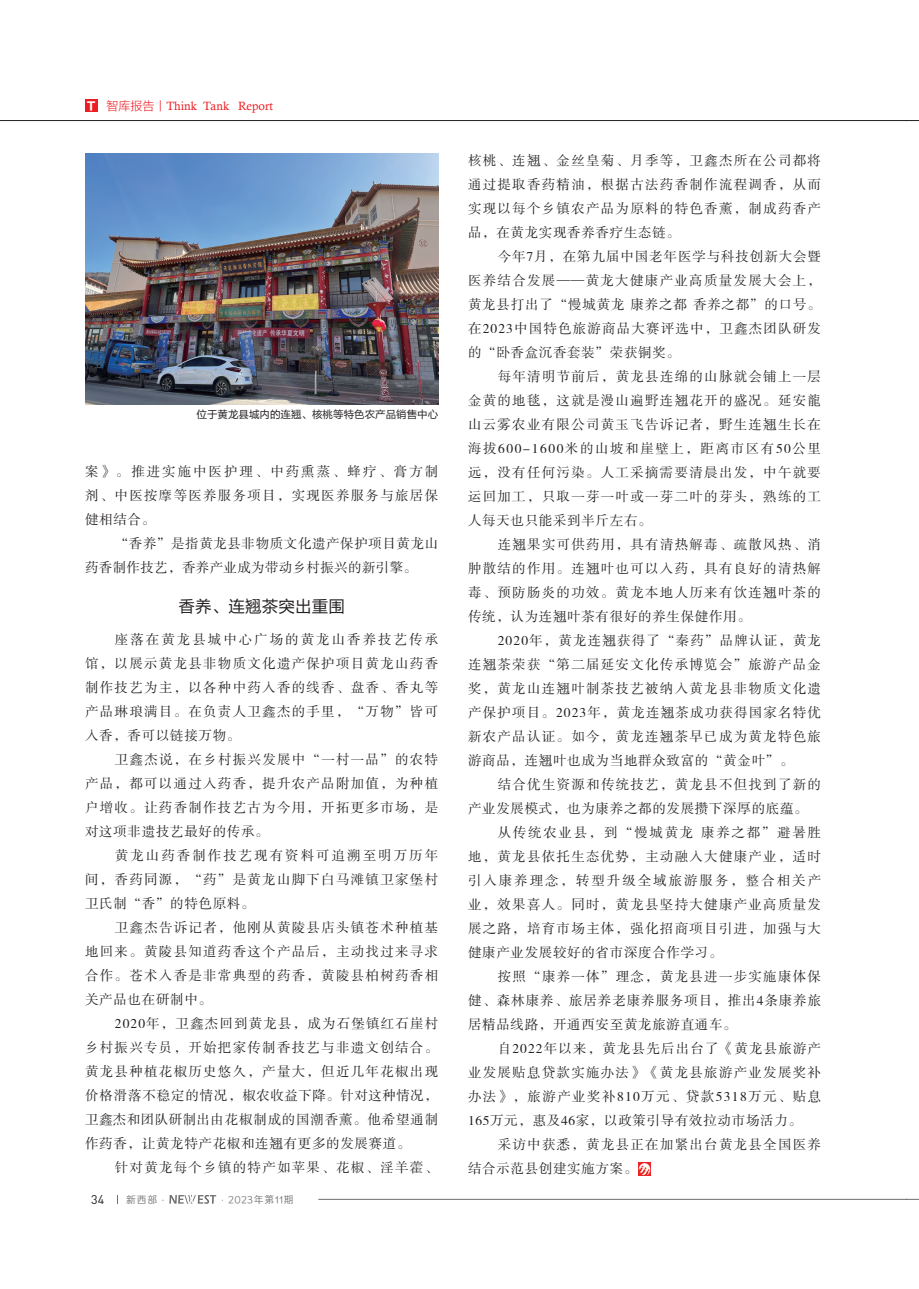
<style>
.page{position:relative;width:919px;height:1289px;background:#fff}
.page>*{position:absolute;margin:0;border:0;box-sizing:border-box;transform-origin:0 0}
.t1{font:16.5px "FZLTHK GBK1 0";letter-spacing:.01em;color:#231f20}
.t2{font:13.5px/24px "FZSSK GBK1 0";letter-spacing:.09em;color:#231f20;text-align:justify}
.t3{font:13.5px "FZSSK GBK1 0";letter-spacing:.05em;color:#231f20}
.t4{font:13.5px/24px "FZSSK GBK1 0";letter-spacing:.025em;color:#231f20}
.t5{font:13.5px "FZSSK GBK1 0";letter-spacing:.07em;color:#231f20}
.t6{font:13.5px "FZSSK GBK1 0";letter-spacing:.145em;color:#231f20}
.t7{font:13.5px "FZSSK GBK1 0";letter-spacing:.125em;color:#231f20}
.t8{font:12.45px "DIN";color:#231f20}
.t9{font:12px "Calisto";color:#ee1d23}
.t10{font:10.5px "FZLTHK GBK1 0";color:#231f20}
.t11{font:9.75px "Loong Flash Sans GB Regular";letter-spacing:.1em;color:#6c6d70}
.s1{font-family:"FZLTDHK GBK1 0";font-size:11.4px;color:#fff}
.s2{font-family:"FZLTXHK GBK1 0"}
</style>
<div class="page">
<hr style="left:318px;top:1199px;width:588px;height:1px;background:#6c6d70">
<svg style="left:169px;top:1195px;width:47px;height:8px"></svg>
<hr style="left:0;top:120px;width:906px;height:1px;background:#231f20">
<svg style="left:906px;top:1199px;width:12px;height:1px"></svg>
<svg style="left:906px;top:120px;width:12px;height:1px"></svg>
<div style="left:85px;top:99px;width:13px;height:13px;background:#ee1d23"></div>
<svg style="left:638px;top:1162px;width:12px;height:13px"></svg>
<img style="left:85px;top:153px;width:353px;height:251px">
<p class="t9" style="left:86px;top:99px;width:189px"><span class="s1">Ｔ</span> <span class="s2">智库报告丨</span>Think Tank Report</p>
<p class="t10" style="left:196px;top:408px;width:243px">位于黄龙县城内的连翘、核桃等特色农产品销售中心</p>
<p class="t2" style="left:85px;top:460px;width:354px">案》。推进实施中医护理、中药熏蒸、蜂疗、膏方制剂、中医按摩等医养服务项目，实现医养服务与旅居保健相结合。</p>
<p class="t4" style="left:85px;top:532px;width:355px;text-indent:30px">“香养”是指黄龙县非物质文化遗产保护项目黄龙山药香制作技艺，香养产业成为带动乡村振兴的新引擎。</p>
<p class="t1" style="left:178px;top:596px;width:168px">香养、连翘茶突出重围</p>
<p class="t2" style="left:85px;top:627px;width:354px;text-indent:30px">座落在黄龙县城中心广场的黄龙山香养技艺传承馆，以展示黄龙县非物质文化遗产保护项目黄龙山药香制作技艺为主，以各种中药入香的线香、盘香、香丸等产品琳琅满目。在负责人卫鑫杰的手里，“万物”皆可入香，香可以链接万物。</p>
<p class="t2" style="left:85px;top:747px;width:354px;text-indent:30px">卫鑫杰说，在乡村振兴发展中“一村一品”的农特产品，都可以通过入药香，提升农产品附加值，为种植户增收。让药香制作技艺古为今用，开拓更多市场，是对这项非遗技艺最好的传承。</p>
<p class="t2" style="left:85px;top:843px;width:354px;text-indent:30px">黄龙山药香制作技艺现有资料可追溯至明万历年间，香药同源，“药”是黄龙山脚下白马滩镇卫家堡村卫氏制“香”的特色原料。</p>
<p class="t2" style="left:85px;top:915px;width:354px;text-indent:30px">卫鑫杰告诉记者，他刚从黄陵县店头镇苍术种植基地回来。黄陵县知道药香这个产品后，主动找过来寻求合作。苍术入香是非常典型的药香，黄陵县柏树药香相关产品也在研制中。</p>
<p class="t2" style="left:85px;top:1011px;width:354px;text-indent:30px">2020年，卫鑫杰回到黄龙县，成为石堡镇红石崖村乡村振兴专员，开始把家传制香技艺与非遗文创结合。黄龙县种植花椒历史悠久，产量大，但近几年花椒出现价格滑落不稳定的情况，椒农收益下降。针对这种情况，卫鑫杰和团队研制出由花椒制成的国潮香薰。他希望通制作药香，让黄龙特产花椒和连翘有更多的发展赛道。</p>
<p class="t2" style="left:115px;top:1155px;width:325px">针对黄龙每个乡镇的特产如苹果、花椒、淫羊藿、</p>
<p class="t8" style="left:91px;top:1191px;width:15px">34</p>
<p class="t11" style="left:126px;top:1194px;width:169px">新西部·　　　　 ·2023年第11期</p>
<p class="t2" style="left:468px;top:149px;width:354px">核桃、连翘、金丝皇菊、月季等，卫鑫杰所在公司都将通过提取香药精油，根据古法药香制作流程调香，从而实现以每个乡镇农产品为原料的特色香薰，制成药香产品，在黄龙实现香养香疗生态链。</p>
<p class="t2" style="left:468px;top:245px;width:354px;text-indent:30px">今年7月，在第九届中国老年医学与科技创新大会暨医养结合发展——黄龙大健康产业高质量发展大会上，黄龙县打出了“慢城黄龙 康养之都 香养之都”的口号。在2023中国特色旅游商品大赛评选中，卫鑫杰团队研发的“卧香盒沉香套装”荣获铜奖。</p>
<p class="t2" style="left:468px;top:365px;width:354px;text-indent:30px">每年清明节前后，黄龙县连绵的山脉就会铺上一层金黄的地毯，这就是漫山遍野连翘花开的盛况。延安龍山云雾农业有限公司黄玉飞告诉记者，野生连翘生长在海拔600-1600米的山坡和崖壁上，距离市区有50公里远，没有任何污染。人工采摘需要清晨出发，中午就要运回加工，只取一芽一叶或一芽二叶的芽头，熟练的工人每天也只能采到半斤左右。</p>
<p class="t2" style="left:468px;top:533px;width:354px;text-indent:30px">连翘果实可供药用，具有清热解毒、疏散风热、消肿散结的作用。连翘叶也可以入药，具有良好的清热解毒、预防肠炎的功效。黄龙本地人历来有饮连翘叶茶的传统，认为连翘叶茶有很好的养生保健作用。</p>
<p class="t2" style="left:468px;top:629px;width:354px;text-indent:30px">2020年，黄龙连翘获得了“秦药”品牌认证，黄龙连翘茶荣获“第二届延安文化传承博览会”旅游产品金奖，黄龙山连翘叶制茶技艺被纳入黄龙县非物质文化遗产保护项目。2023年，黄龙连翘茶成功获得国家名特优新农产品认证。如今，黄龙连翘茶早已成为黄龙特色旅游商品，连翘叶也成为当地群众致富的“黄金叶”。</p>
<p class="t2" style="left:497px;top:773px;width:325px">结合优生资源和传统技艺，黄龙县不但找到了新的</p>
<p class="t3" style="left:468px;top:801px;width:341px">产业发展模式，也为康养之都的发展攒下深厚的底蕴。</p>
<p class="t7" style="left:497px;top:825px;width:325px">从传统农业县，到“慢城黄龙康养之都”避暑胜</p>
<p class="t2" style="left:468px;top:845px;width:354px">地，黄龙县依托生态优势，主动融入大健康产业，适时</p>
<p class="t6" style="left:468px;top:873px;width:354px">引入康养理念，转型升级全域旅游服务，整合相关产</p>
<p class="t2" style="left:468px;top:893px;width:354px">业，效果喜人。同时，黄龙县坚持大健康产业高质量发</p>
<p class="t2" style="left:468px;top:917px;width:354px">展之路，培育市场主体，强化招商项目引进，加强与大</p>
<p class="t3" style="left:468px;top:945px;width:256px">健康产业发展较好的省市深度合作学习。</p>
<p class="t2" style="left:497px;top:965px;width:325px">按照“康养一体”理念，黄龙县进一步实施康体保</p>
<p class="t5" style="left:468px;top:993px;width:354px">健、森林康养、旅居养老康养服务项目，推出4条康养旅</p>
<p class="t3" style="left:468px;top:1017px;width:270px">居精品线路，开通西安至黄龙旅游直通车。</p>
<p class="t2" style="left:497px;top:1037px;width:325px">自2022年以来，黄龙县先后出台了《黄龙县旅游产</p>
<p class="t2" style="left:468px;top:1061px;width:354px">业发展贴息贷款实施办法》《黄龙县旅游产业发展奖补</p>
<p class="t2" style="left:468px;top:1085px;width:355px">办法》，旅游产业奖补810万元、贷款5318万元、贴息</p>
<p class="t3" style="left:468px;top:1113px;width:335px">165万元，惠及46家，以政策引导有效拉动市场活力。</p>
<p class="t2" style="left:497px;top:1133px;width:325px">采访中获悉，黄龙县正在加紧出台黄龙县全国医养</p>
<p class="t3" style="left:468px;top:1161px;width:171px">结合示范县创建实施方案。</p>
</div>
